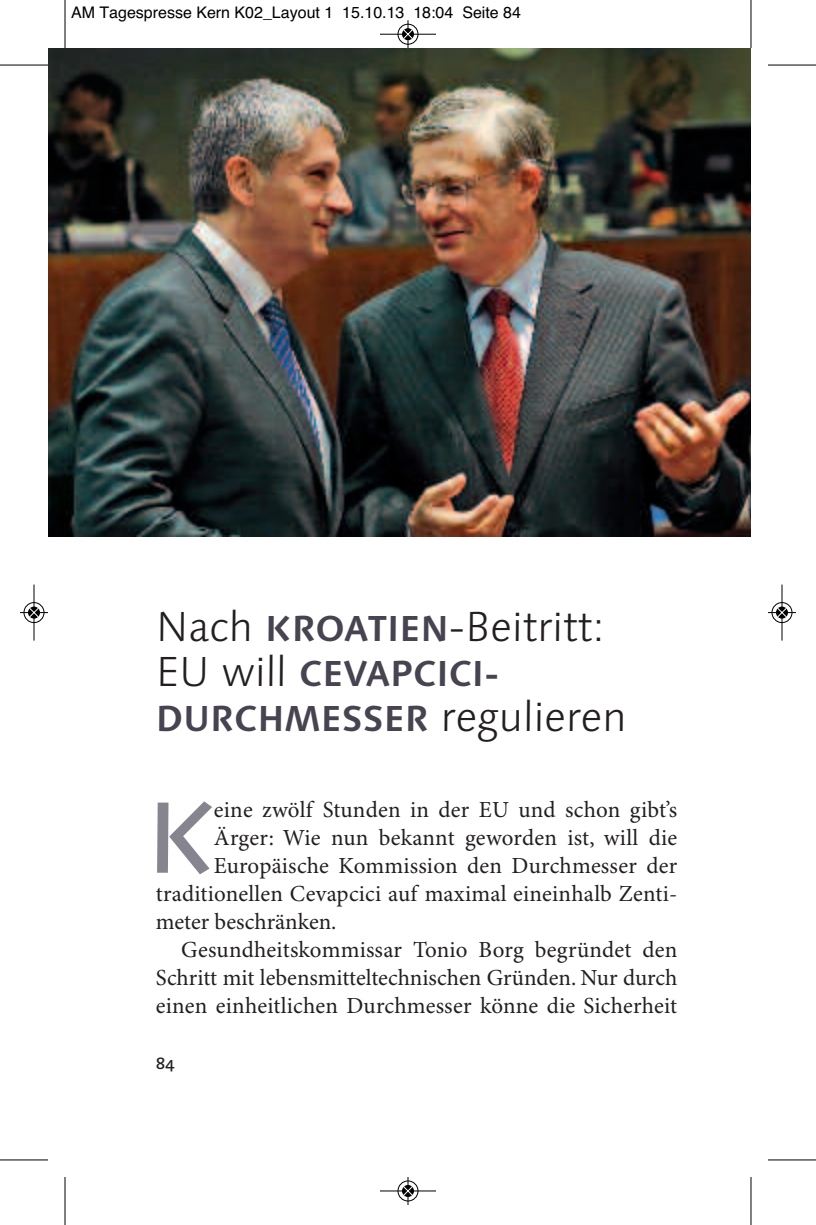
<style>
.page{position:relative;width:816px;height:1225px;background:#fff}
.page>*{position:absolute;margin:0;border:0;box-sizing:border-box;transform-origin:0 0}
.t1{font:500 101px "Linotype Syntax Os F";color:#86848f}
.t2{font:300 42px "Linotype Syntax Os F";color:#231f20}
.t3{font:700 36px/45px "Linotype Syntax Os F";color:#474350}
.t4{font:23px "Minion Pro";letter-spacing:.005em;color:#231f20}
.t5{font:500 16.4px "Linotype Syntax Os F";color:#231f20}
.t6{font:16px "Helvetica";color:#000}
.s1{font-weight:700;font-size:36px;color:#474350}
.s2{font-weight:300;font-size:42px;color:#231f20}
</style>
<div class="page">
<img style="left:48px;top:48px;width:703px;height:488px">
<hr style="left:65px;top:0;width:1px;height:48px;background:#000">
<hr style="left:0;top:65px;width:48px;height:1px;background:#000">
<hr style="left:751px;top:0;width:1px;height:48px;background:#000">
<hr style="left:768px;top:65px;width:48px;height:1px;background:#000">
<hr style="left:65px;top:1176px;width:1px;height:48px;background:#000">
<hr style="left:0;top:1159px;width:48px;height:1px;background:#000">
<hr style="left:751px;top:1176px;width:1px;height:48px;background:#000">
<hr style="left:768px;top:1159px;width:48px;height:1px;background:#000">
<div style="left:397px;top:24px;width:22px;height:21px;border:1px solid #fff;border-radius:50%"></div>
<hr style="left:380px;top:34px;width:56px;height:1px;background:#000">
<div style="left:398px;top:24px;width:20px;height:20px;border:1px solid #000;border-radius:50%"></div>
<svg style="left:403px;top:20px;width:10px;height:28px"></svg>
<div style="left:397px;top:1180px;width:22px;height:21px;border:1px solid #fff;border-radius:50%"></div>
<hr style="left:380px;top:1190px;width:56px;height:1px;background:#000">
<div style="left:398px;top:1180px;width:20px;height:20px;border:1px solid #000;border-radius:50%"></div>
<svg style="left:403px;top:1177px;width:10px;height:27px"></svg>
<div style="left:23px;top:602px;width:22px;height:21px;border:1px solid #fff;border-radius:50%"></div>
<hr style="left:34px;top:584px;width:1px;height:56px;background:#000">
<div style="left:24px;top:602px;width:20px;height:20px;border:1px solid #000;border-radius:50%"></div>
<svg style="left:20px;top:607px;width:28px;height:10px"></svg>
<div style="left:771px;top:602px;width:22px;height:21px;border:1px solid #fff;border-radius:50%"></div>
<hr style="left:782px;top:584px;width:1px;height:56px;background:#000">
<div style="left:772px;top:602px;width:20px;height:20px;border:1px solid #000;border-radius:50%"></div>
<svg style="left:768px;top:607px;width:28px;height:10px"></svg>
<p class="t6" style="left:71px;top:3px;width:452px">AM Tagespresse Kern K02_Layout 1 15.10.13 18:04 Seite 84</p>
<p class="t2" style="left:156px;top:610px;width:450px">Nach <span class="s1">KROATIEN</span>-Beitritt:</p>
<p class="t3" style="left:156px;top:654px;width:473px"><span class="s2">EU will</span> CEVAPCICI-<br>DURCHMESSER <span class="s2">regulieren</span></p>
<p class="t1" style="left:146px;top:796px;width:68px">K</p>
<p class="t4" style="left:214px;top:800px;width:465px">eine zwölf Stunden in der EU und schon gibt’s</p>
<p class="t4" style="left:214px;top:828px;width:465px">Ärger: Wie nun bekannt geworden ist, will die</p>
<p class="t4" style="left:214px;top:856px;width:465px">Europäische Kommission den Durchmesser der</p>
<p class="t4" style="left:156px;top:884px;width:523px">traditionellen Cevapcici auf maximal eineinhalb Zenti-</p>
<p class="t4" style="left:156px;top:912px;width:182px">meter beschränken.</p>
<p class="t4" style="left:181px;top:940px;width:498px">Gesundheitskommissar Tonio Borg begründet den</p>
<p class="t4" style="left:156px;top:968px;width:523px">Schritt mit lebensmitteltechnischen Gründen. Nur durch</p>
<p class="t4" style="left:156px;top:996px;width:523px">einen einheitlichen Durchmesser könne die Sicherheit</p>
<p class="t5" style="left:156px;top:1056px;width:20px">84</p>
</div>
